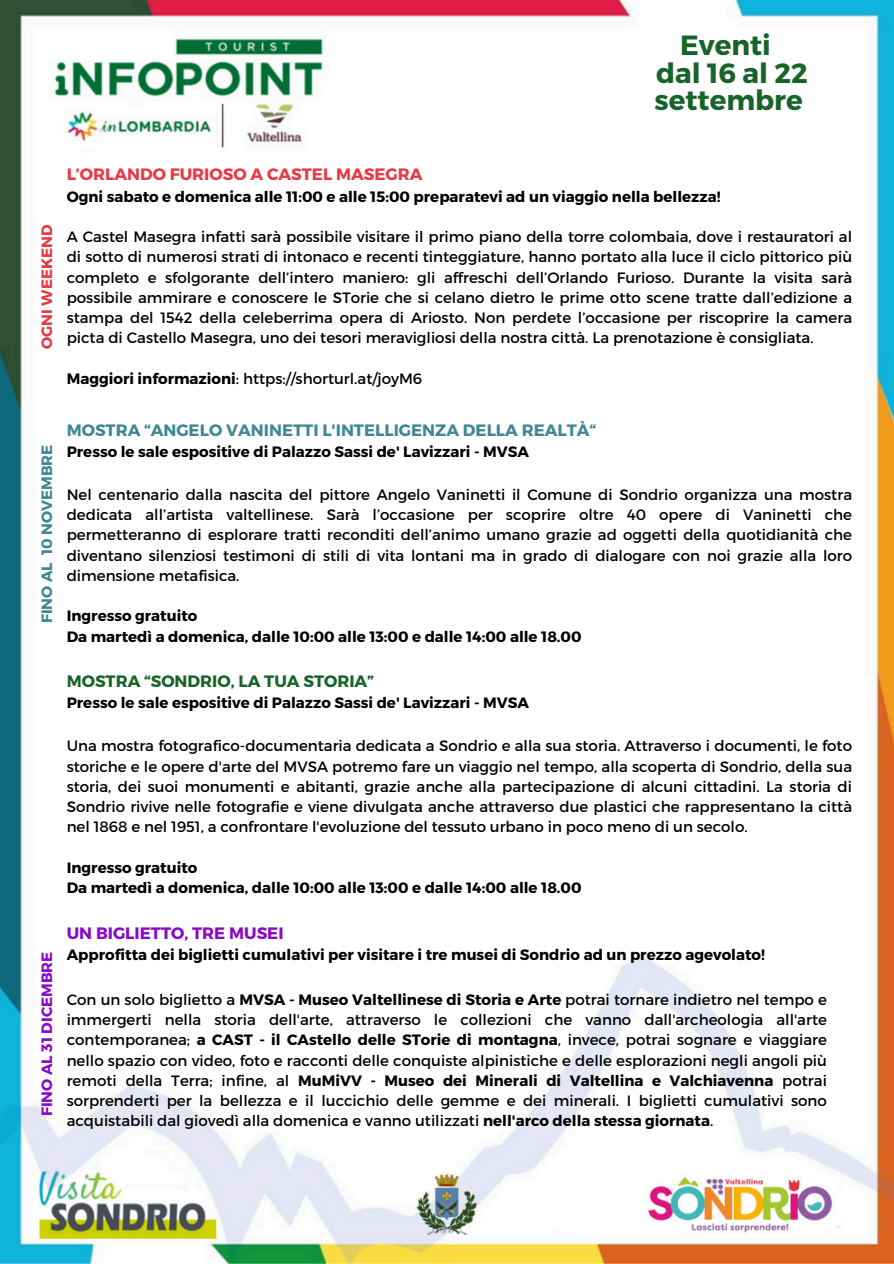
<style>
.page{position:relative;width:894px;height:1264px;background:#fff}
.page>*{position:absolute;margin:0;border:0;box-sizing:border-box;transform-origin:0 0}
.t1{font:700 27.75px/27px "Montserrat";color:#186428;text-align:center}
.t2{font:700 16.5px "Montserrat";color:#3f8893}
.t3{font:700 16.5px "Montserrat";color:#e93844}
.t4{font:700 16.5px "Montserrat";color:#186428}
.t5{font:700 16.5px "Montserrat";color:#8b08c8}
.t6{font:15px/20.2px "Montserrat";color:#000;text-align:justify}
.t7{font:700 15px/20.2px "Montserrat";color:#000}
.t8{font:700 15px "Montserrat";color:#3f8893}
.t9{font:700 15px "Montserrat";color:#8b08c8}
.t10{font:700 15px "Montserrat";color:#e93844}
.s1{font-weight:700}
</style>
<div class="page">
<img style="left:0;top:0;width:893px;height:1263px">
<h1 class="t1" style="left:654px;top:31px;width:155px">Eventi<br>dal 16 al 22 settembre</h1>
<h2 class="t10" style="left:37px;top:349px;width:126px;rotate:-90deg">OGNI WEEKEND</h2>
<h2 class="t8" style="left:37px;top:623px;width:180px;rotate:-90deg">FINO AL 10 NOVEMBRE</h2>
<p class="t9" style="left:37px;top:1116px;width:166px;rotate:-90deg">FINO AL 31 DICEMBRE</p>
<p class="t3" style="left:67px;top:163px;width:357px">L’ORLANDO FURIOSO A CASTEL MASEGRA</p>
<p class="t7" style="left:67px;top:185px;width:655px">Ogni sabato e domenica alle 11:00 e alle 15:00 preparatevi ad un viaggio nella bellezza!</p>
<p class="t6" style="left:67px;top:226px;width:786px">A Castel Masegra infatti sarà possibile visitare il primo piano della torre colombaia, dove i restauratori al di sotto di numerosi strati di intonaco e recenti tinteggiature, hanno portato alla luce il ciclo pittorico più completo e sfolgorante dell’intero maniero: gli affreschi dell’Orlando Furioso. Durante la visita sarà possibile ammirare e conoscere le STorie che si celano dietro le prime otto scene tratte dall’edizione a stampa del 1542 della celeberrima opera di Ariosto. Non perdete l’occasione per riscoprire la camera picta di Castello Masegra, uno dei tesori meravigliosi della nostra città. La prenotazione è consigliata.</p>
<p class="t6" style="left:67px;top:367px;width:357px"><span class="s1">Maggiori informazioni</span>: https://shorturl.at/joyM6</p>
<p class="t2" style="left:67px;top:419px;width:530px">MOSTRA “ANGELO VANINETTI L'INTELLIGENZA DELLA REALTÀ“</p>
<p class="t7" style="left:67px;top:441px;width:463px">Presso le sale espositive di Palazzo Sassi de' Lavizzari - MVSA</p>
<p class="t6" style="left:67px;top:483px;width:786px">Nel centenario dalla nascita del pittore Angelo Vaninetti il Comune di Sondrio organizza una mostra dedicata all’artista valtellinese. Sarà l’occasione per scoprire oltre 40 opere di Vaninetti che permetteranno di esplorare tratti reconditi dell’animo umano grazie ad oggetti della quotidianità che diventano silenziosi testimoni di stili di vita lontani ma in grado di dialogare con noi grazie alla loro dimensione metafisica.</p>
<p class="t7" style="left:67px;top:605px;width:516px">Ingresso gratuito<br>Da martedì a domenica, dalle 10:00 alle 13:00 e dalle 14:00 alle 18.00</p>
<p class="t4" style="left:67px;top:670px;width:309px">MOSTRA “SONDRIO, LA TUA STORIA”</p>
<p class="t7" style="left:67px;top:692px;width:463px">Presso le sale espositive di Palazzo Sassi de' Lavizzari - MVSA</p>
<p class="t6" style="left:67px;top:735px;width:786px">Una mostra fotografico-documentaria dedicata a Sondrio e alla sua storia. Attraverso i documenti, le foto storiche e le opere d'arte del MVSA potremo fare un viaggio nel tempo, alla scoperta di Sondrio, della sua storia, dei suoi monumenti e abitanti, grazie anche alla partecipazione di alcuni cittadini. La storia di Sondrio rivive nelle fotografie e viene divulgata anche attraverso due plastici che rappresentano la città nel 1868 e nel 1951, a confrontare l'evoluzione del tessuto urbano in poco meno di un secolo.</p>
<p class="t7" style="left:67px;top:856px;width:516px">Ingresso gratuito<br>Da martedì a domenica, dalle 10:00 alle 13:00 e dalle 14:00 alle 18.00</p>
<h2 class="t5" style="left:67px;top:922px;width:218px">UN BIGLIETTO, TRE MUSEI</h2>
<h2 class="t7" style="left:67px;top:943px;width:699px">Approfitta dei biglietti cumulativi per visitare i tre musei di Sondrio ad un prezzo agevolato!</h2>
<h3 class="t6" style="left:67px;top:988px;width:761px">Con un solo biglietto a <span class="s1">MVSA - Museo Valtellinese di Storia e Arte</span> potrai tornare indietro nel tempo e immergerti nella storia dell'arte, attraverso le collezioni che vanno dall'archeologia all'arte contemporanea; <span class="s1">a CAST - il CAstello delle STorie di montagna</span>, invece, potrai sognare e viaggiare nello spazio con video, foto e racconti delle conquiste alpinistiche e delle esplorazioni negli angoli più remoti della Terra; infine, al <span class="s1">MuMiVV - Museo dei Minerali di Valtellina e Valchiavenna</span> potrai sorprenderti per la bellezza e il luccichio delle gemme e dei minerali. I biglietti cumulativi sono acquistabili dal giovedì alla domenica e vanno utilizzati <span class="s1">nell'arco della stessa giornata</span>.</h3>
</div>
